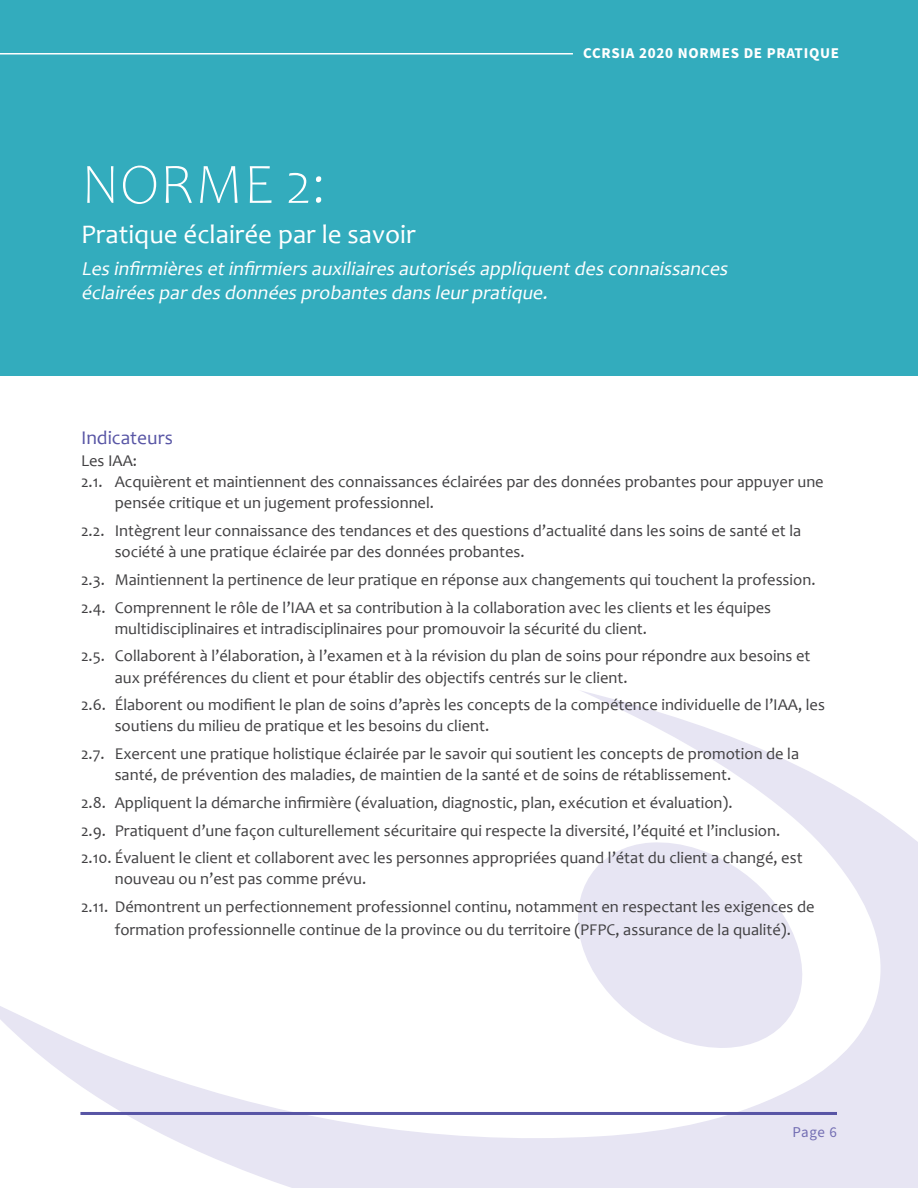
<style>
.page{position:relative;width:918px;height:1188px;background:#fff}
.page>*{position:absolute;margin:0;border:0;box-sizing:border-box;transform-origin:0 0}
.t1{font:300 57.6px "Candara";color:#fff}
.t2{font:27px "Candara";color:#fff}
.t3{font:italic 19.8px/23.7px "Candara";color:#fff}
.t4{font:19.5px "Candara";color:#5855a5}
.t5{font:16.5px/27.8px "Candara";color:#414042}
.t6{font:700 15px "Source Sans Pro";letter-spacing:.05em;color:#fff}
.t7{font:15px "Source Sans Pro";color:#736eb3}
</style>
<div class="page">
<svg style="left:0;top:691px;width:918px;height:497px"></svg>
<svg style="left:567px;top:839px;width:246px;height:211px;fill:#e7e5f3"></svg>
<hr style="left:80px;top:1112px;width:757px;height:3px;background:#5855a5">
<div style="left:0;top:0;width:918px;height:376px;background:#33acbd"></div>
<hr style="left:0;top:53px;width:573px;height:2px;background:#fff">
<p class="t6" style="left:583px;top:43px;width:257px">CCRSIA 2020 NORMES DE PRATIQUE</p>
<h1 class="t1" style="left:81px;top:153px;width:246px">NORME 2:</h1>
<h2 class="t2" style="left:81px;top:218px;width:336px">Pratique éclairée par le savoir</h2>
<p class="t3" style="left:81px;top:257px;width:652px">Les infirmières etinfirmiers auxiliaires autorisés appliquentdes connaissances éclairées pardes données probantes dans leurpratique.</p>
<p class="t4" style="left:81px;top:425px;width:93px">Indicateurs</p>
<p class="t5" style="left:81px;top:447px;width:58px">Les IAA:</p>
<p class="t5" style="left:81px;top:468px;width:744px">2.1. Acquièrent et maintiennent des connaissances éclairées par des données probantes pour appuyer une</p>
<p class="t5" style="left:115px;top:489px;width:321px">pensée critique et un jugement professionnel.</p>
<p class="t5" style="left:115px;top:520px;width:688px;line-height:21px;text-indent:-34px">2.2. Intègrent leur connaissance des tendances et des questions d’actualité dans les soins de santé et la société à une pratique éclairée par des données probantes.</p>
<p class="t5" style="left:81px;top:566px;width:736px">2.3. Maintiennent la pertinence de leur pratique en réponse aux changements qui touchent la profession.<br>2.4. Comprennent le rôle de l’IAA et sa contribution à la collaboration avec les clients et les équipes</p>
<p class="t5" style="left:81px;top:614px;width:731px;text-indent:34px">multidisciplinaires et intradisciplinaires pour promouvoir la sécurité du client.<br>2.5. Collaborent à l’élaboration, à l’examen et à la révision du plan de soins pour répondre aux besoins et</p>
<p class="t5" style="left:81px;top:663px;width:745px;text-indent:34px">aux préférences du client et pour établir des objectifs centrés sur le client.<br>2.6. Élaborent ou modifient le plan de soins d’après les concepts de la compétence individuelle de l’IAA, les</p>
<p class="t5" style="left:81px;top:712px;width:720px;text-indent:34px">soutiens du milieu de pratique et les besoins du client.<br>2.7. Exercent une pratique holistique éclairée par le savoir qui soutient les concepts de promotion de la</p>
<p class="t5" style="left:81px;top:761px;width:723px;text-indent:34px">santé, de prévention des maladies, de maintien de la santé et de soins de rétablissement.<br>2.8. Appliquent la démarche infirmière (évaluation, diagnostic, plan, exécution et évaluation).<br>2.9. Pratiquent d’une façon culturellement sécuritaire qui respecte la diversité, l’équité et l’inclusion.<br>2.10. Évaluent le client et collaborent avec les personnes appropriées quand l’état du client a changé, est</p>
<p class="t5" style="left:81px;top:865px;width:735px;text-indent:34px">nouveau ou n’est pas comme prévu.<br>2.11. Démontrent un perfectionnement professionnel continu, notamment en respectant les exigences de</p>
<p class="t5" style="left:115px;top:915px;width:678px">formation professionnelle continue de la province ou du territoire (PFPC, assurance de la qualité).</p>
<p class="t7" style="left:793px;top:1122px;width:46px">Page 6</p>
</div>
